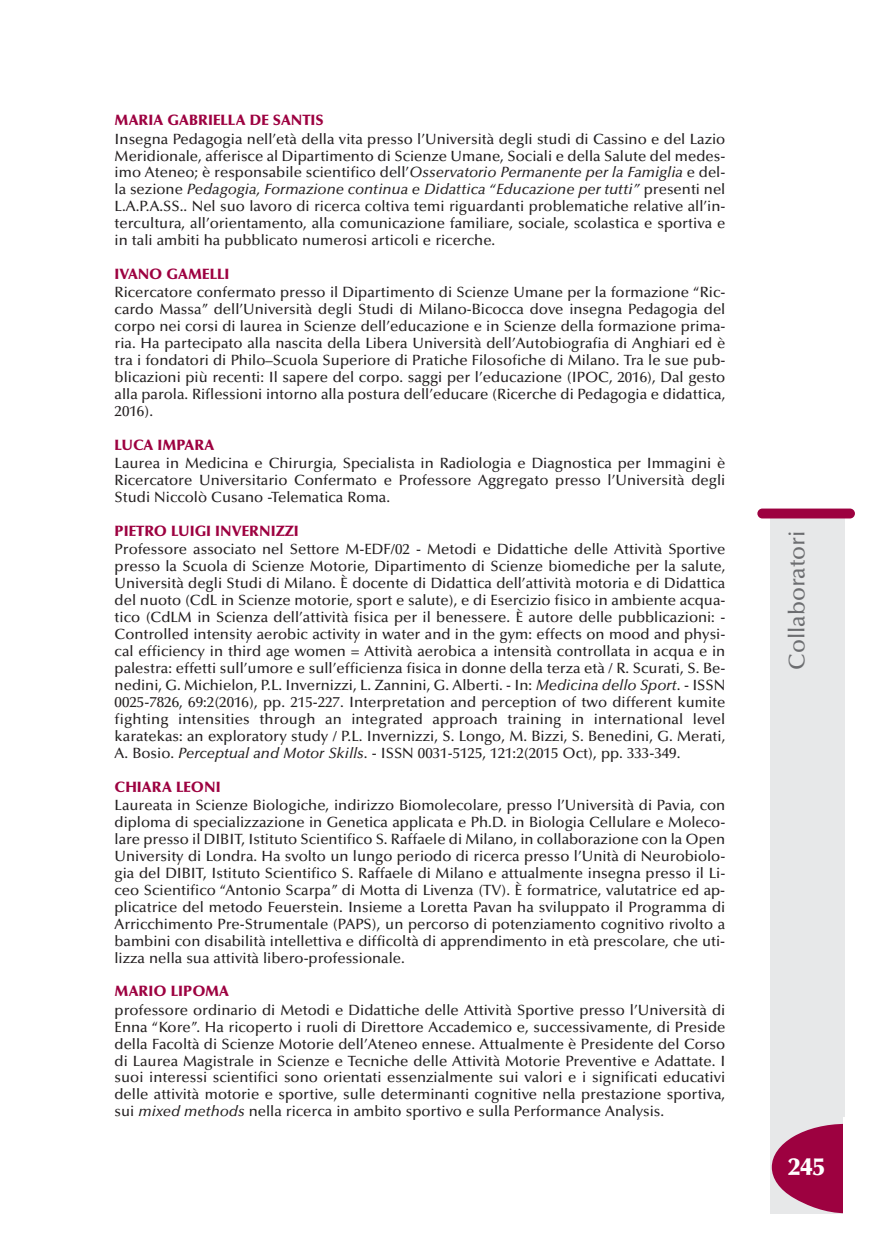
<style>
.page{position:relative;width:869px;height:1241px;background:#fff}
.page>*{position:absolute;margin:0;border:0;box-sizing:border-box;transform-origin:0 0}
.t1{font:900 24.5px "Optima";color:#fff}
.t2{font:500 22.75px "Optima";color:#6c6d70}
.t3{font:500 14.88px/17px "Optima";color:#231f20;text-align:justify}
.t4{font:900 14.88px "Optima";color:#9d0140}
.s1{font-style:italic}
</style>
<div class="page">
<div style="left:770px;top:516px;width:74px;height:697px;background:#e7e8e9"></div>
<div style="left:757px;top:508px;width:97px;height:10px;background:#9d0140;border-radius:5px"></div>
<svg style="left:771px;top:1124px;width:71px;height:88px"></svg>
<div style="left:842px;top:1116px;width:26px;height:100px;background:#fff"></div>
<p class="t4" style="left:115px;top:114px;width:211px">MARIA GABRIELLA DE SANTIS</p>
<p class="t3" style="left:115px;top:131px;width:612px">Insegna Pedagogia nell’età della vita presso l’Università degli studi di Cassino e del Lazio Meridionale, afferisce al Dipartimento di Scienze Umane, Sociali e della Salute del medes&shy;imo Ateneo; è responsabile scientifico dell’<span class="s1">Osservatorio Permanente per la Famiglia</span> e del&shy;la sezione <span class="s1">Pedagogia, Formazione continua e Didattica “Educazione per tutti”</span> presenti nel L.A.P.A.SS.. Nel suo lavoro di ricerca coltiva temi riguardanti problematiche relative all’in&shy;tercultura, all’orientamento, alla comunicazione familiare, sociale, scolastica e sportiva e in tali ambiti ha pubblicato numerosi articoli e ricerche.</p>
<p class="t4" style="left:115px;top:268px;width:116px">IVANO GAMELLI</p>
<p class="t3" style="left:115px;top:285px;width:612px">Ricercatore confermato presso il Dipartimento di Scienze Umane per la formazione “Ric&shy;cardo Massa” dell’Università degli Studi di Milano-Bicocca dove insegna Pedagogia del corpo nei corsi di laurea in Scienze dell’educazione e in Scienze della formazione prima&shy;ria. Ha partecipato alla nascita della Libera Università dell’Autobiografia di Anghiari ed è tra i fondatori di Philo–Scuola Superiore di Pratiche Filosofiche di Milano. Tra le sue pub&shy;blicazioni più recenti: Il sapere del corpo. saggi per l’educazione (IPOC, 2016), Dal gesto alla parola. Riflessioni intorno alla postura dell’educare (Ricerche di Pedagogia e didattica, 2016).</p>
<p class="t4" style="left:115px;top:439px;width:101px">LUCA IMPARA</p>
<p class="t3" style="left:115px;top:456px;width:612px">Laurea in Medicina e Chirurgia, Specialista in Radiologia e Diagnostica per Immagini è Ricercatore Universitario Confermato e Professore Aggregato presso l’Università degli Studi Niccolò Cusano -Telematica Roma.</p>
<p class="t4" style="left:115px;top:525px;width:186px">PIETRO LUIGI INVERNIZZI</p>
<p class="t3" style="left:115px;top:542px;width:612px">Professore associato nel Settore M-EDF/02 - Metodi e Didattiche delle Attività Sportive presso la Scuola di Scienze Motorie, Dipartimento di Scienze biomediche per la salute, Università degli Studi di Milano. È docente di Didattica dell’attività motoria e di Didattica del nuoto (CdL in Scienze motorie, sport e salute), e di Esercizio fisico in ambiente acqua&shy;tico (CdLM in Scienza dell’attività fisica per il benessere. È autore delle pubblicazioni: - Controlled intensity aerobic activity in water and in the gym: effects on mood and physi&shy;cal efficiency in third age women = Attività aerobica a intensità controllata in acqua e in palestra: effetti sull’umore e sull’efficienza fisica in donne della terza età / R. Scurati, S. Be&shy;nedini, G. Michielon, P.L. Invernizzi, L. Zannini, G. Alberti. - In: <span class="s1">Medicina dello Sport</span>. - ISSN 0025-7826, 69:2(2016), pp. 215-227. Interpretation and perception of two different kumite fighting intensities through an integrated approach training in international level karatekas: an exploratory study / P.L. Invernizzi, S. Longo, M. Bizzi, S. Benedini, G. Merati, A. Bosio. <span class="s1">Perceptual and Motor Skills</span>. - ISSN 0031-5125, 121:2(2015 Oct), pp. 333-349.</p>
<p class="t4" style="left:115px;top:780px;width:107px">CHIARA LEONI</p>
<p class="t3" style="left:114px;top:797px;width:612px">Laureata in Scienze Biologiche, indirizzo Biomolecolare, presso l’Università di Pavia, con diploma di specializzazione in Genetica applicata e Ph.D. in Biologia Cellulare e Moleco&shy;lare presso il DIBIT, Istituto Scientifico S. Raffaele di Milano, in collaborazione con la Open University di Londra. Ha svolto un lungo periodo di ricerca presso l’Unità di Neurobiolo&shy;gia del DIBIT, Istituto Scientifico S. Raffaele di Milano e attualmente insegna presso il Li&shy;ceo Scientifico “Antonio Scarpa” di Motta di Livenza (TV). È formatrice, valutatrice ed ap&shy;plicatrice del metodo Feuerstein. Insieme a Loretta Pavan ha sviluppato il Programma di Arricchimento Pre-Strumentale (PAPS), un percorso di potenziamento cognitivo rivolto a bambini con disabilità intellettiva e difficoltà di apprendimento in età prescolare, che uti&shy;lizza nella sua attività libero-professionale.</p>
<p class="t4" style="left:115px;top:985px;width:116px">MARIO LIPOMA</p>
<p class="t3" style="left:114px;top:1002px;width:612px">professore ordinario di Metodi e Didattiche delle Attività Sportive presso l’Università di Enna “Kore”. Ha ricoperto i ruoli di Direttore Accademico e, successivamente, di Preside della Facoltà di Scienze Motorie dell’Ateneo ennese. Attualmente è Presidente del Corso di Laurea Magistrale in Scienze e Tecniche delle Attività Motorie Preventive e Adattate. I suoi interessi scientifici sono orientati essenzialmente sui valori e i significati educativi delle attività motorie e sportive, sulle determinanti cognitive nella prestazione sportiva, sui <span class="s1">mixed methods</span> nella ricerca in ambito sportivo e sulla Performance Analysis.</p>
<h2 class="t2" style="left:787px;top:669px;width:140px;rotate:-90deg">Collaboratori</h2>
<h1 class="t1" style="left:787px;top:1156px;width:38px">245</h1>
</div>
